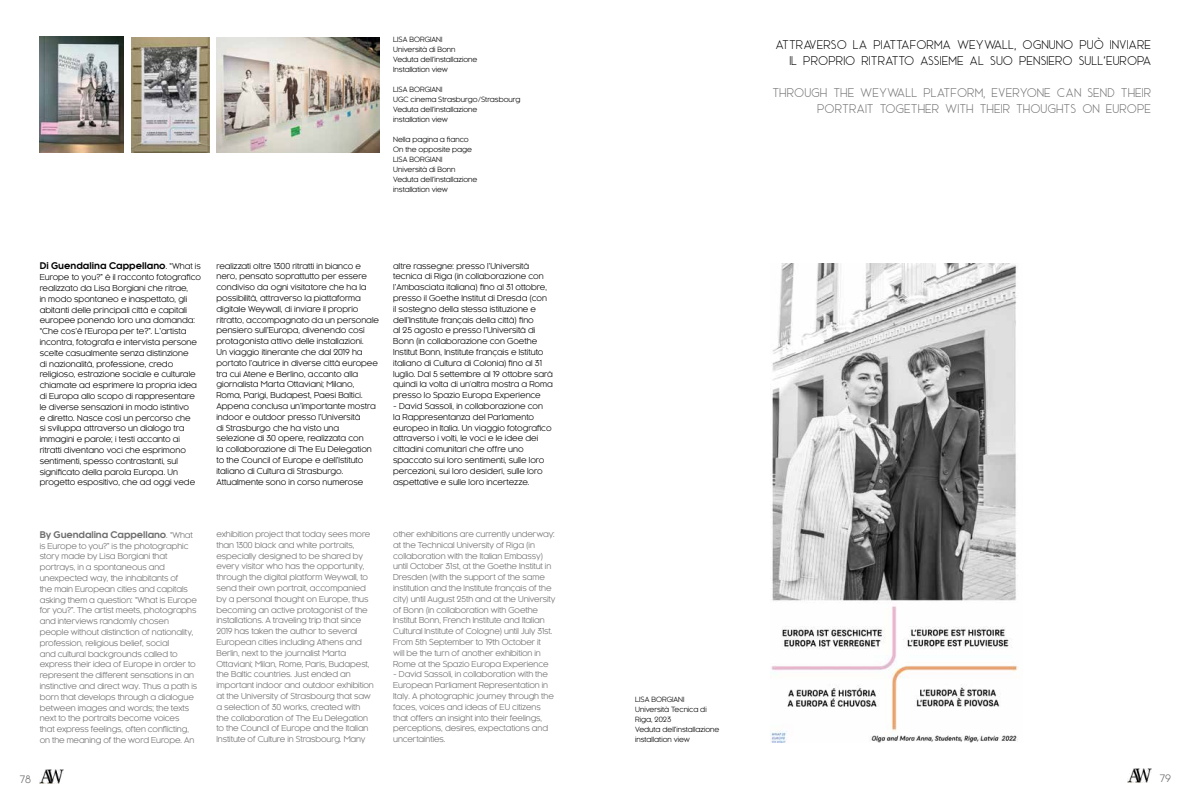
<style>
.page{position:relative;width:1191px;height:808px;background:#fff}
.page>*{position:absolute;margin:0;border:0;box-sizing:border-box;transform-origin:0 0}
.t1{font:300 13px/16px "Ace Sans";color:#000;text-align:right}
.t2{font:300 13px/16px "Ace Sans";color:#706f6f;text-align:right}
.t3{font:10px "Kessel 105 W00";color:#706f6f}
.t4{font:700 9px "Kessel 105 W00";color:#000}
.t5{font:700 9px "Kessel 105 W00";letter-spacing:-.01em;color:#706f6f}
.t6{font:8px/10.8px "Kessel 105 W00";color:#000}
.t7{font:8px/10.8px "Kessel 105 W00";letter-spacing:-.01em;color:#706f6f}
.t8{font:7px/10px "Kessel 105 W00";color:#000}
.s1{font-weight:400;font-size:8px}
</style>
<div class="page">
<img style="left:39px;top:769px;width:25px;height:14px">
<img style="left:1127px;top:769px;width:24px;height:14px">
<img style="left:770px;top:263px;width:249px;height:480px">
<img style="left:40px;top:37px;width:83px;height:115px">
<img style="left:131px;top:37px;width:78px;height:116px">
<img style="left:217px;top:37px;width:162px;height:115px">
<p class="t8" style="left:393px;top:34px;width:86px">LISA BORGIANI<br>Università di Bonn<br>Veduta dell’installazione<br>Installation view</p>
<p class="t8" style="left:393px;top:84px;width:129px">LISA BORGIANI<br>UGC cinema Strasburgo/Strasbourg<br>Veduta dell’installazione<br>installation view</p>
<p class="t8" style="left:393px;top:134px;width:86px">Nella pagina a fianco<br>On the opposite page<br>LISA BORGIANI<br>Università di Bonn<br>Veduta dell’installazione installation view</p>
<p class="t4" style="left:40px;top:261px;width:163px">Di Guendalina Cappellano<span class="s1">. “What is</span></p>
<p class="t6" style="left:40px;top:272px;width:163px">Europe to you?” è il racconto fotografico realizzato da Lisa Borgiani che ritrae,<br>in modo spontaneo e inaspettato, gli abitanti delle principali città e capitali europee ponendo loro una domanda: “Che cos’è l’Europa per te?”. L’artista incontra, fotografa e intervista persone scelte casualmente senza distinzione<br>di nazionalità, professione, credo religioso, estrazione sociale e culturale chiamate ad esprimere la propria idea di Europa allo scopo di rappresentare le diverse sensazioni in modo istintivo<br>e diretto. Nasce così un percorso che<br>si sviluppa attraverso un dialogo tra immagini e parole; i testi accanto ai ritratti diventano voci che esprimono sentimenti, spesso contrastanti, sul significato della parola Europa. Un progetto espositivo, che ad oggi vede</p>
<p class="t6" style="left:216px;top:260px;width:164px">realizzati oltre 1300 ritratti in bianco e nero, pensato soprattutto per essere condiviso da ogni visitatore che ha la possibilità, attraverso la piattaforma digitale Weywall, di inviare il proprio ritratto, accompagnato da un personale pensiero sull’Europa, divenendo così protagonista attivo delle installazioni.<br>Un viaggio itinerante che dal 2019 ha portato l’autrice in diverse città europee tra cui Atene e Berlino, accanto alla giornalista Marta Ottaviani; Milano, Roma, Parigi, Budapest, Paesi Baltici.<br>Appena conclusa un’importante mostra indoor e outdoor presso l’Università<br>di Strasburgo che ha visto una selezione di 30 opere, realizzata con<br>la collaborazione di The Eu Delegation to the Council of Europe e dell’Istituto italiano di Cultura di Strasburgo.<br>Attualmente sono in corso numerose</p>
<p class="t6" style="left:393px;top:260px;width:161px">altre rassegne: presso l’Università tecnica di Riga (in collaborazione con l’Ambasciata italiana) fino al 31 ottobre, presso il Goethe Institut di Dresda (con<br>il sostegno della stessa istituzione e dell’Institute français della città) fino<br>al 25 agosto e presso l’Università di Bonn (in collaborazione con Goethe Institut Bonn, Institute français e Istituto italiano di Cultura di Colonia) fino al 31 luglio. Dal 5 settembre al 19 ottobre sarà quindi la volta di un'altra mostra a Roma presso lo Spazio Europa Experience</p>
<p class="t6" style="left:393px;top:400px;width:160px">- David Sassoli, in collaborazione con la Rappresentanza del Parlamento europeo in Italia. Un viaggio fotografico attraverso i volti, le voci e le idee dei cittadini comunitari che offre uno spaccato sui loro sentimenti, sulle loro percezioni, sui loro desideri, sulle loro aspettative e sulle loro incertezze.</p>
<p class="t5" style="left:40px;top:529px;width:155px">By Guendalina Cappellano<span class="s1">. “What</span></p>
<p class="t7" style="left:40px;top:540px;width:159px">is Europe to you?” is the photographic story made by Lisa Borgiani that portrays, in a spontaneous and unexpected way, the inhabitants of<br>the main European cities and capitals asking them a question: “What is Europe for you?”. The artist meets, photographs and interviews randomly chosen people without distinction of nationality, profession, religious belief, social<br>and cultural backgrounds called to express their idea of Europe in order to represent the different sensations in an instinctive and direct way. Thus a path is born that develops through a dialogue between images and words; the texts next to the portraits become voices<br>that express feelings, often conflicting, on the meaning of the word Europe. An</p>
<p class="t7" style="left:216px;top:528px;width:159px">exhibition project that today sees more than 1300 black and white portraits, especially designed to be shared by every visitor who has the opportunity, through the digital platform Weywall, to send their own portrait, accompanied by a personal thought on Europe, thus becoming an active protagonist of the installations. A traveling trip that since 2019 has taken the author to several European cities including Athens and Berlin, next to the journalist Marta Ottaviani; Milan, Rome, Paris, Budapest, the Baltic countries. Just ended an important indoor and outdoor exhibition at the University of Strasbourg that saw a selection of 30 works, created with the collaboration of The Eu Delegation to the Council of Europe and the Italian Institute of Culture in Strasbourg. Many</p>
<p class="t7" style="left:393px;top:528px;width:164px">other exhibitions are currently underway: at the Technical University of Riga (in collaboration with the Italian Embassy) until October 31st, at the Goethe Institut in Dresden (with the support of the same institution and the Institute français of the city) until August 25th and at the University of Bonn (in collaboration with Goethe Institut Bonn, French Institute and Italian Cultural Institute of Cologne) until July 31st.<br>From 5th September to 19th October it<br>will be the turn of another exhibition in Rome at the Spazio Europa Experience</p>
<p class="t7" style="left:393px;top:669px;width:162px">- David Sassoli, in collaboration with the European Parliament Representation in Italy. A photographic journey through the faces, voices and ideas of EU citizens that offers an insight into their feelings, perceptions, desires, expectations and uncertainties.</p>
<h1 class="t1" style="left:775px;top:35px;width:377px">ATTRAVERSO LA PIATTAFORMA WEYWALL, OGNUNO PUÒ INVIARE<br>IL PROPRIO RITRATTO ASSIEME AL SUO PENSIERO SULL'EUROPA</h1>
<h1 class="t2" style="left:772px;top:83px;width:380px">THROUGH THE WEYWALL PLATFORM, EVERYONE CAN SEND THEIR<br>PORTRAIT TOGETHER WITH THEIR THOUGHTS ON EUROPE</h1>
<p class="t8" style="left:635px;top:694px;width:86px">LISA BORGIANI<br>Università Tecnica di<br>Riga, 2023<br>Veduta dell’installazione installation view</p>
<p class="t3" style="left:20px;top:773px;width:13px">78</p>
<p class="t3" style="left:1159px;top:773px;width:13px">79</p>
</div>
